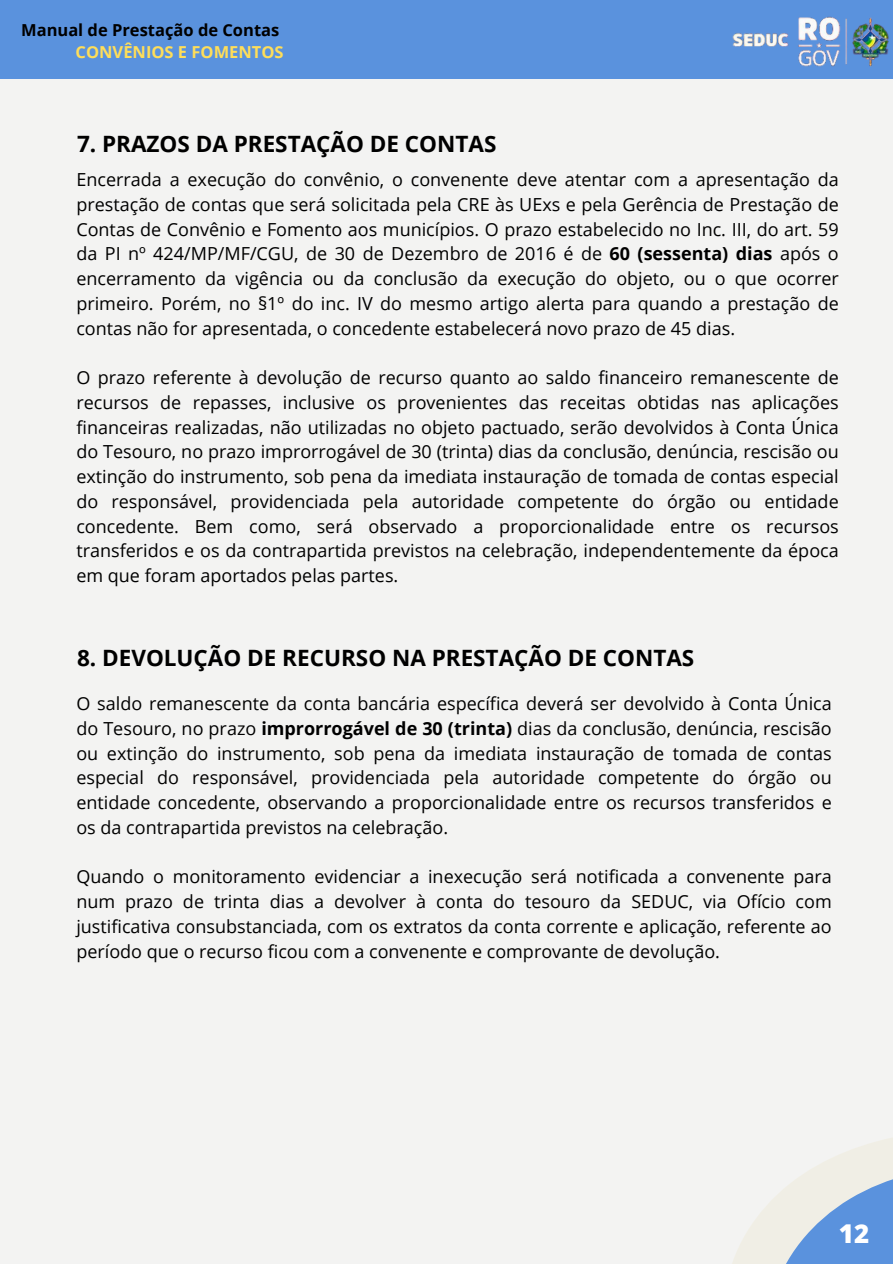
<style>
.page{position:relative;width:893px;height:1264px;background:#fff}
.page>*{position:absolute;margin:0;border:0;box-sizing:border-box;transform-origin:0 0}
.t1{font:800 25.95px "Open Sans";color:#fff}
.t2{font:700 22.5px "Open Sans";color:#000}
.t3{font:18px/24.8px "Open Sans";color:#000;text-align:justify}
.t4{font:700 16.5px "Open Sans";color:#000}
.t5{font:700 16.5px "Open Sans";color:#ffde59}
.s1{font-weight:700}
</style>
<div class="page">
<div style="left:0;top:0;width:892px;height:1263px;background:#f3f3f2"></div>
<svg style="left:733px;top:1138px;width:159px;height:125px"></svg>
<div style="left:0;top:0;width:892px;height:79px;background:#5a92dd"></div>
<img style="left:732px;top:16px;width:157px;height:51px">
<p class="t4" style="left:21px;top:18px;width:260px">Manual de Prestação de Contas</p>
<p class="t5" style="left:76px;top:40px;width:209px">CONVÊNIOS E FOMENTOS</p>
<p class="t2" style="left:77px;top:128px;width:421px">7. PRAZOS DA PRESTAÇÃO DE CONTAS</p>
<p class="t3" style="left:76px;top:167px;width:763px">Encerrada a execução do convênio, o convenente deve atentar com a apresentação da prestação de contas que será solicitada pela CRE às UExs e pela Gerência de Prestação de Contas de Convênio e Fomento aos municípios. O prazo estabelecido no Inc. III, do art. 59 da PI nº 424/MP/MF/CGU, de 30 de Dezembro de 2016 é de <span class="s1">60 (sessenta) dias</span> após o encerramento da vigência ou da conclusão da execução do objeto, ou o que ocorrer primeiro. Porém, no §1º do inc. IV do mesmo artigo alerta para quando a prestação de contas não for apresentada, o concedente estabelecerá novo prazo de 45 dias.</p>
<p class="t3" style="left:76px;top:365px;width:763px">O prazo referente à devolução de recurso quanto ao saldo financeiro remanescente de recursos de repasses, inclusive os provenientes das receitas obtidas nas aplicações financeiras realizadas, não utilizadas no objeto pactuado, serão devolvidos à Conta Única do Tesouro, no prazo improrrogável de 30 (trinta) dias da conclusão, denúncia, rescisão ou extinção do instrumento, sob pena da imediata instauração de tomada de contas especial do responsável, providenciada pela autoridade competente do órgão ou entidade concedente. Bem como, será observado a proporcionalidade entre os recursos transferidos e os da contrapartida previstos na celebração, independentemente da época em que foram aportados pelas partes.</p>
<p class="t2" style="left:77px;top:642px;width:618px">8. DEVOLUÇÃO DE RECURSO NA PRESTAÇÃO DE CONTAS</p>
<p class="t3" style="left:76px;top:690px;width:756px">O saldo remanescente da conta bancária específica deverá ser devolvido à Conta Única do Tesouro, no prazo <span class="s1">improrrogável de 30 (trinta)</span> dias da conclusão, denúncia, rescisão ou extinção do instrumento, sob pena da imediata instauração de tomada de contas especial do responsável, providenciada pela autoridade competente do órgão ou entidade concedente, observando a proporcionalidade entre os recursos transferidos e os da contrapartida previstos na celebração.</p>
<p class="t3" style="left:76px;top:864px;width:756px">Quando o monitoramento evidenciar a inexecução será notificada a convenente para num prazo de trinta dias a devolver à conta do tesouro da SEDUC, via Ofício com justificativa consubstanciada, com os extratos da conta corrente e aplicação, referente ao período que o recurso ficou com a convenente e comprovante de devolução.</p>
<p class="t1" style="left:838px;top:1214px;width:32px">12</p>
</div>
